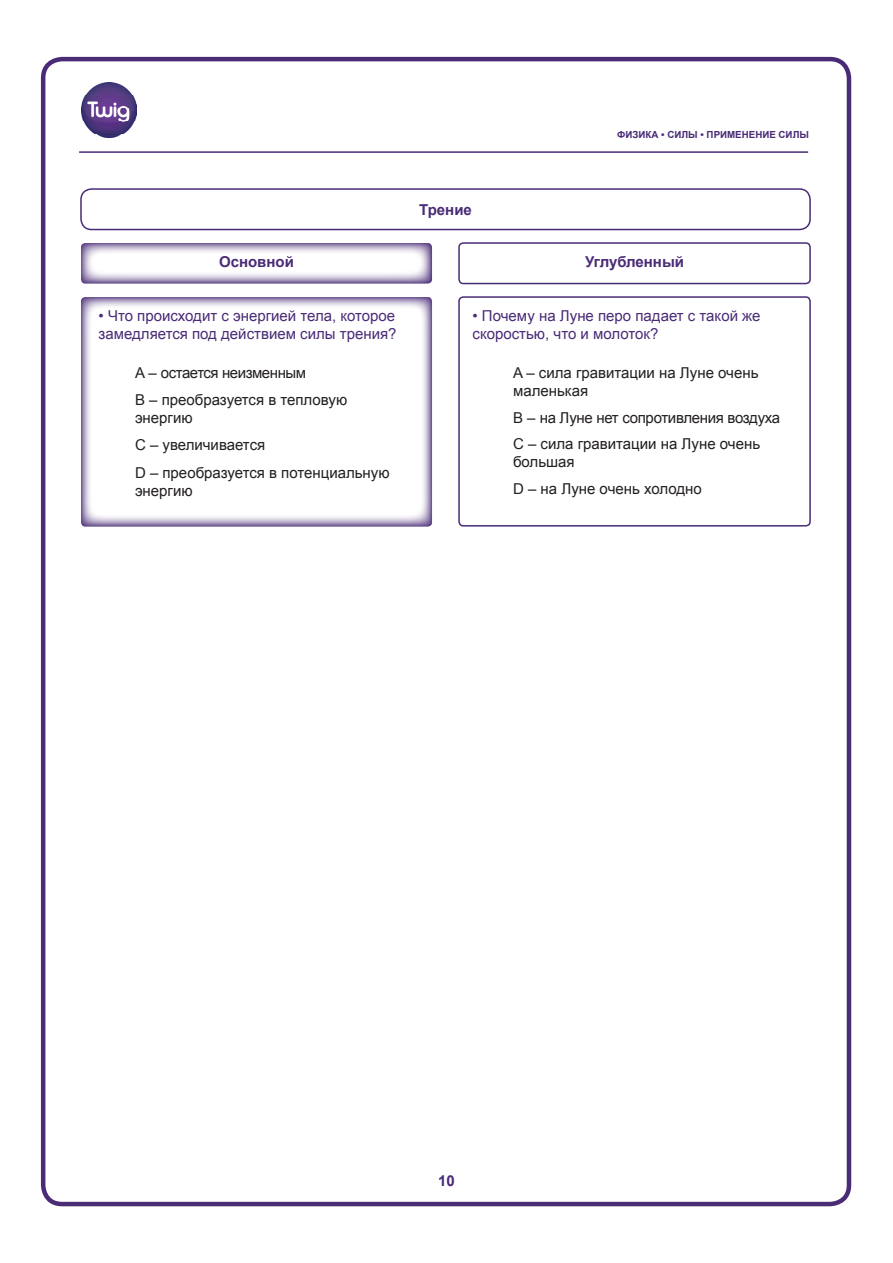
<style>
.page{position:relative;width:893px;height:1263px;background:#fff}
.page>*{position:absolute;margin:0;border:0;box-sizing:border-box;transform-origin:0 0}
.t1{font:15px/18px "Arial";color:#231f20}
.t2{font:15px/18px "Arial";color:#492b76}
.t3{font:15px "Arial";letter-spacing:-.02em;color:#231f20}
.t4{font:700 15px "Arial";color:#492b76}
.t5{font:15px "Arial";letter-spacing:-.03em;color:#231f20}
.t6{font:700 9.75px "Arial";color:#492b76}
</style>
<div class="page">
<div style="left:41px;top:57px;width:810px;height:1149px;border:4px solid #492b76;border-radius:19px"></div>
<hr style="left:79px;top:151px;width:729px;height:2px;background:#492b76">
<img style="left:82px;top:83px;width:55px;height:55px">
<svg style="left:81px;top:243px;width:351px;height:41px"></svg>
<div style="left:80px;top:188px;width:731px;height:42px;border:2px solid #492b76;border-radius:11px"></div>
<div style="left:458px;top:242px;width:353px;height:42px;border:2px solid #492b76;border-radius:4px"></div>
<div style="left:458px;top:296px;width:353px;height:231px;border:2px solid #492b76;border-radius:4px"></div>
<p class="t4" style="left:419px;top:199px;width:54px">Трение</p>
<p class="t6" style="left:617px;top:128px;width:193px">ФИЗИКА • СИЛЫ • ПРИМЕНЕНИЕ СИЛЫ</p>
<p class="t4" style="left:219px;top:252px;width:76px">Основной</p>
<p class="t4" style="left:585px;top:252px;width:101px">Углубленный</p>
<p class="t2" style="left:99px;top:307px;width:299px">• Что происходит с энергией тела, которое замедляется под действием силы трения?</p>
<p class="t5" style="left:135px;top:362px;width:173px">A – остается неизменным</p>
<p class="t1" style="left:135px;top:390px;width:214px">B – преобразуется в тепловую энергию</p>
<p class="t1" style="left:135px;top:436px;width:132px">C – увеличивается</p>
<p class="t1" style="left:135px;top:464px;width:256px">D – преобразуется в потенциальную энергию</p>
<p class="t2" style="left:472px;top:307px;width:290px">• Почему на Луне перо падает с такой же скоростью, что и молоток?</p>
<p class="t1" style="left:513px;top:363px;width:247px">A – сила гравитации на Луне очень маленькая</p>
<p class="t3" style="left:513px;top:408px;width:269px">B – на Луне нет сопротивления воздуха</p>
<p class="t1" style="left:513px;top:435px;width:249px">C – сила гравитации на Луне очень большая</p>
<p class="t1" style="left:513px;top:480px;width:190px">D – на Луне очень холодно</p>
<p class="t4" style="left:438px;top:1170px;width:18px">10</p>
</div>
